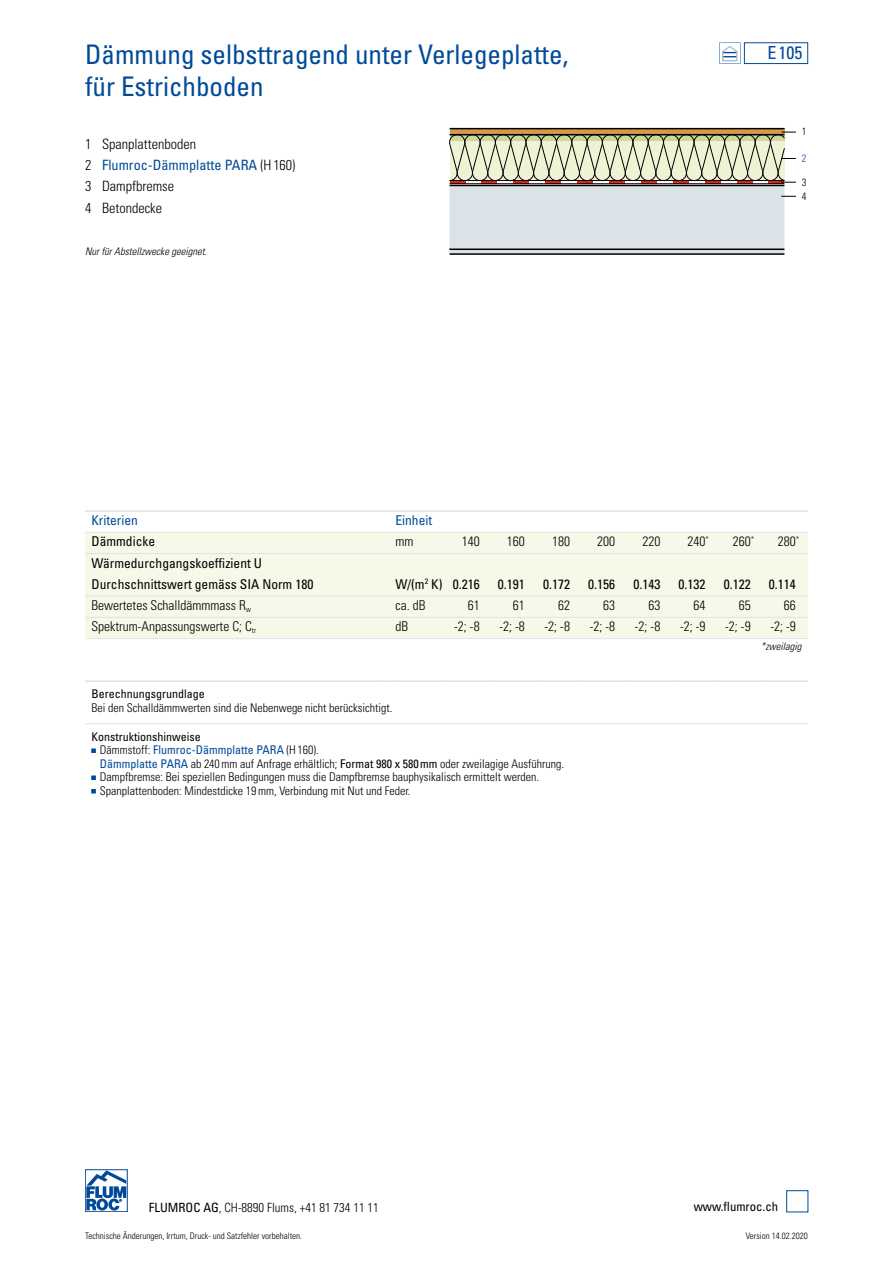
<style>
.page{position:relative;width:893px;height:1263px;background:#fff}
.page>*{position:absolute;margin:0;border:0;box-sizing:border-box;transform-origin:0 0}
.t1{font:condensed 27px/32.4px "Univers LT Std";color:#004a99}
.t2{font:condensed 18px "Univers LT Std";color:#004a99}
.t3{font:300 condensed 14.25px/21.3px "Univers LT Std";color:#000}
.t4{font:300 condensed 13.5px "Univers LT Std";color:#000}
.t5{font:condensed 13.5px/21.3px "Univers LT Std";color:#000}
.t6{font:condensed 13.5px "Univers LT Std";color:#004a99}
.t7{font:300 condensed 12.75px "Univers LT Std";color:#000}
.t8{font:condensed 12.75px "Univers LT Std";color:#000}
.t9{font:300 condensed 12px/13.5px "Univers LT Std";color:#000}
.t10{font:condensed 12px "Univers LT Std";color:#000}
.t11{font:italic 300 condensed 10.5px "Univers LT Std";color:#000}
.t12{font:300 condensed 10.5px/13.5px "Univers";color:#000}
.t13{font:300 condensed 10.5px "Univers";color:#004a99}
.t14{font:300 condensed 9px "Univers LT Std";color:#000}
.s1{font-weight:400;color:#004a99}
.s2{font-weight:400}
</style>
<div class="page">
<div style="left:744px;top:43px;width:64px;height:21px;border:1px solid #004a99"></div>
<div style="left:85px;top:1169px;width:43px;height:43px;border:1px solid #004a99"></div>
<svg style="left:86px;top:1170px;width:40px;height:40px"></svg>
<div style="left:786px;top:1190px;width:22px;height:22px;border:1px solid #004a99"></div>
<svg style="left:719px;top:43px;width:21px;height:21px"></svg>
<div style="left:450px;top:129px;width:334px;height:6px;background:#d3994c"></div>
<hr style="left:450px;top:253px;width:334px;height:2px;background:#000">
<hr style="left:450px;top:128px;width:334px;height:1px;background:#000">
<svg style="left:449px;top:132px;width:347px;height:122px;background:#cacdc4"></svg>
<hr style="left:85px;top:510px;width:293px;height:2px;background:#dce3e8">
<svg style="left:378px;top:510px;width:17px;height:2px"></svg>
<hr style="left:395px;top:510px;width:51px;height:2px;background:#dce3e8">
<hr style="left:446px;top:510px;width:46px;height:2px;background:#dce3e8">
<hr style="left:492px;top:510px;width:45px;height:2px;background:#dce3e8">
<hr style="left:537px;top:510px;width:45px;height:2px;background:#dce3e8">
<hr style="left:582px;top:510px;width:45px;height:2px;background:#dce3e8">
<hr style="left:627px;top:510px;width:45px;height:2px;background:#dce3e8">
<hr style="left:672px;top:510px;width:46px;height:2px;background:#dce3e8">
<hr style="left:718px;top:510px;width:45px;height:2px;background:#dce3e8">
<hr style="left:763px;top:510px;width:45px;height:2px;background:#dce3e8">
<hr style="left:85px;top:680px;width:293px;height:2px;background:#dce3e8">
<svg style="left:378px;top:680px;width:17px;height:2px"></svg>
<hr style="left:395px;top:680px;width:51px;height:2px;background:#dce3e8">
<hr style="left:446px;top:680px;width:46px;height:2px;background:#dce3e8">
<hr style="left:492px;top:680px;width:45px;height:2px;background:#dce3e8">
<hr style="left:537px;top:680px;width:45px;height:2px;background:#dce3e8">
<hr style="left:582px;top:680px;width:45px;height:2px;background:#dce3e8">
<hr style="left:627px;top:680px;width:45px;height:2px;background:#dce3e8">
<hr style="left:672px;top:680px;width:46px;height:2px;background:#dce3e8">
<hr style="left:718px;top:680px;width:45px;height:2px;background:#dce3e8">
<hr style="left:763px;top:680px;width:45px;height:2px;background:#dce3e8">
<hr style="left:85px;top:723px;width:293px;height:1px;background:#dce3e8">
<svg style="left:378px;top:723px;width:17px;height:1px"></svg>
<hr style="left:395px;top:723px;width:51px;height:1px;background:#dce3e8">
<hr style="left:446px;top:723px;width:46px;height:1px;background:#dce3e8">
<hr style="left:492px;top:723px;width:45px;height:1px;background:#dce3e8">
<hr style="left:537px;top:723px;width:45px;height:1px;background:#dce3e8">
<hr style="left:582px;top:723px;width:45px;height:1px;background:#dce3e8">
<hr style="left:627px;top:723px;width:45px;height:1px;background:#dce3e8">
<hr style="left:672px;top:723px;width:46px;height:1px;background:#dce3e8">
<hr style="left:718px;top:723px;width:45px;height:1px;background:#dce3e8">
<hr style="left:763px;top:723px;width:45px;height:1px;background:#dce3e8">
<div style="left:85px;top:532px;width:723px;height:107px;background:#f6f9e8"></div>
<svg style="left:91px;top:749px;width:5px;height:4px"></svg>
<svg style="left:91px;top:776px;width:5px;height:4px"></svg>
<svg style="left:91px;top:789px;width:5px;height:4px"></svg>
<h1 class="t1" style="left:85px;top:38px;width:485px">Dämmung selbsttragend unter Verlegeplatte, für Estrichboden</h1>
<p class="t3" style="left:85px;top:133px;width:212px">1 Spanplattenboden<br>2 <span class="s1">Flumroc-Dämmplatte PARA</span> (H160)<br>3 Dampfbremse<br>4 Betondecke</p>
<p class="t11" style="left:85px;top:245px;width:123px">Nur für Abstellzwecke geeignet.</p>
<h2 class="t2" style="left:767px;top:41px;width:37px">E 105</h2>
<p class="t12" style="left:802px;top:125px;width:6px">1</p>
<p class="t13" style="left:802px;top:152px;width:6px">2</p>
<p class="t12" style="left:802px;top:176px;width:6px">3<br>4</p>
<p class="t6" style="left:91px;top:512px;width:48px">Kriterien</p>
<p class="t6" style="left:395px;top:512px;width:38px">Einheit</p>
<p class="t5" style="left:91px;top:531px;width:65px">Dämmdicke</p>
<p class="t4" style="left:395px;top:533px;width:20px">mm</p>
<p class="t4" style="left:462px;top:533px;width:19px">140</p>
<p class="t4" style="left:507px;top:533px;width:19px">160</p>
<p class="t4" style="left:552px;top:533px;width:19px">180</p>
<p class="t4" style="left:597px;top:533px;width:19px">200</p>
<p class="t4" style="left:642px;top:533px;width:19px">220</p>
<p class="t4" style="left:687px;top:533px;width:23px">240<sup>*</sup></p>
<p class="t4" style="left:733px;top:533px;width:23px">260<sup>*</sup></p>
<p class="t4" style="left:778px;top:533px;width:23px">280<sup>*</sup></p>
<p class="t5" style="left:91px;top:552px;width:223px">Wärmedurchgangskoeffizient U<br>Durchschnittswert gemäss SIA Norm 180</p>
<p class="t5" style="left:395px;top:573px;width:86px">W/(m<sup>2</sup> K) 0.216</p>
<p class="t5" style="left:498px;top:573px;width:28px">0.191</p>
<p class="t5" style="left:543px;top:573px;width:28px">0.172</p>
<p class="t5" style="left:588px;top:573px;width:28px">0.156</p>
<p class="t5" style="left:633px;top:573px;width:28px">0.143</p>
<p class="t5" style="left:679px;top:573px;width:28px">0.132</p>
<p class="t5" style="left:724px;top:573px;width:28px">0.122</p>
<p class="t5" style="left:769px;top:573px;width:28px">0.114</p>
<p class="t4" style="left:91px;top:597px;width:161px">Bewertetes Schalldämmmass R<sub>w</sub></p>
<p class="t4" style="left:395px;top:597px;width:31px">ca. dB</p>
<p class="t4" style="left:468px;top:597px;width:13px">61</p>
<p class="t4" style="left:513px;top:597px;width:13px">61</p>
<p class="t4" style="left:558px;top:597px;width:13px">62</p>
<p class="t4" style="left:603px;top:597px;width:13px">63</p>
<p class="t4" style="left:648px;top:597px;width:13px">63</p>
<p class="t4" style="left:693px;top:597px;width:13px">64</p>
<p class="t4" style="left:739px;top:597px;width:13px">65</p>
<p class="t4" style="left:784px;top:597px;width:13px">66</p>
<p class="t4" style="left:91px;top:618px;width:166px">Spektrum-Anpassungswerte C; C<sub>tr</sub></p>
<p class="t4" style="left:395px;top:618px;width:14px">dB</p>
<p class="t4" style="left:454px;top:618px;width:27px">-2; -8</p>
<p class="t4" style="left:499px;top:618px;width:27px">-2; -8</p>
<p class="t4" style="left:544px;top:618px;width:27px">-2; -8</p>
<p class="t4" style="left:590px;top:618px;width:27px">-2; -8</p>
<p class="t4" style="left:635px;top:618px;width:27px">-2; -8</p>
<p class="t4" style="left:680px;top:618px;width:27px">-2; -9</p>
<p class="t4" style="left:725px;top:618px;width:27px">-2; -9</p>
<p class="t4" style="left:770px;top:618px;width:27px">-2; -9</p>
<p class="t11" style="left:761px;top:640px;width:42px">*zweilagig</p>
<p class="t10" style="left:91px;top:686px;width:115px">Berechnungsgrundlage</p>
<p class="t9" style="left:91px;top:701px;width:303px">Bei den Schalldämmwerten sind die Nebenwege nicht berücksichtigt.</p>
<p class="t9" style="left:100px;top:730px;width:466px;text-indent:-8px"><span class="s2">Konstruktionshinweise<br></span>Dämmstoff: <span class="s1">Flumroc-Dämmplatte PARA</span> (H160).<br><span class="s1">Dämmplatte PARA</span> ab 240mm auf Anfrage erhältlich; <span class="s2">Format 980 x 580mm</span> oder zweilagige Ausführung.<br>Dampfbremse: Bei speziellen Bedingungen muss die Dampfbremse bauphysikalisch ermittelt werden.<br>Spanplattenboden: Mindestdicke 19mm, Verbindung mit Nut und Feder.</p>
<p class="t7" style="left:149px;top:1200px;width:232px"><span class="s2">FLUMROC AG</span>, CH-8890 Flums, +41 81 734 11 11</p>
<p class="t8" style="left:694px;top:1198px;width:86px">www.flumroc.ch</p>
<p class="t14" style="left:85px;top:1230px;width:219px">Technische Änderungen, Irrtum, Druck- und Satzfehler vorbehalten.</p>
<p class="t14" style="left:746px;top:1230px;width:64px">Version 14.02.2020</p>
</div>
